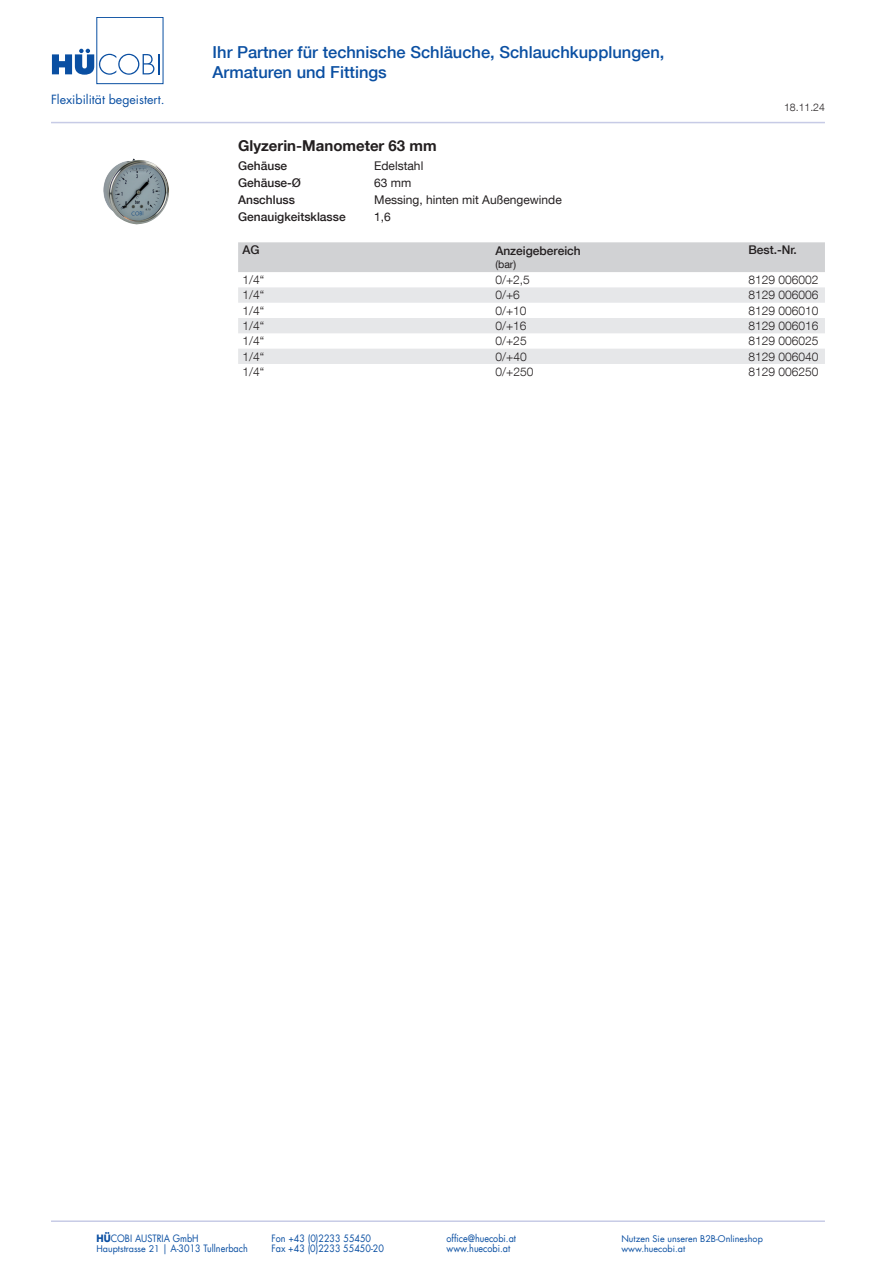
<style>
.page{position:relative;width:893px;height:1263px;background:#fff}
.page>*{position:absolute;margin:0;border:0;box-sizing:border-box;transform-origin:0 0}
.t1{font:500 16.5px/19.8px "Helvetica Neue LT Com";color:#0a4fa2}
.t2{font:700 15px "Helvetica Neue LT Com";color:#231f20}
.t3{font:12.3px "Futura LT";color:#0a4fa2}
.t4{font:300 12px "Helvetica Neue LT Com";color:#231f20}
.t5{font:500 12px "Helvetica Neue LT Com";color:#231f20}
.t6{font:12px "Helvetica Neue LT Com";color:#231f20}
.t7{font:300 10.5px "Helvetica Neue LT Com";color:#231f20}
.t8{font:10.5px "Helvetica Neue LT Com";color:#231f20}
.t9{font:9.9px "Futura LT";color:#0a4fa2;scale:.91 1}
.t10{font:9px "Futura LT";color:#0a4fa2}
.s1{font-weight:700}
.s2{font-size:9px}
</style>
<div class="page">
<hr style="left:51px;top:122px;width:774px;height:1px;background:#c7cbe6">
<hr style="left:51px;top:1220px;width:774px;height:2px;background:#c7cbe6">
<div style="left:96px;top:17px;width:67px;height:67px;border:1px solid #0a4fa2"></div>
<svg style="left:52px;top:49px;width:108px;height:26px"></svg>
<div style="left:238px;top:242px;width:587px;height:30px;background:#d1d2d4"></div>
<svg style="left:238px;top:287px;width:587px;height:77px;fill:#e6e7e9"></svg>
<img style="left:103px;top:158px;width:66px;height:66px">
<p class="t3" style="left:51px;top:91px;width:115px">Flexibilität begeistert.</p>
<h1 class="t1" style="left:213px;top:42px;width:453px">Ihr Partner für technische Schläuche, Schlauchkupplungen,<br>Armaturen und Fittings</h1>
<p class="t2" style="left:238px;top:136px;width:200px">Glyzerin-Manometer 63 mm</p>
<p class="t5" style="left:238px;top:158px;width:51px">Gehäuse</p>
<p class="t6" style="left:374px;top:158px;width:51px">Edelstahl</p>
<p class="t5" style="left:238px;top:175px;width:64px">Gehäuse-Ø</p>
<p class="t6" style="left:374px;top:175px;width:39px">63 mm</p>
<p class="t5" style="left:238px;top:193px;width:58px">Anschluss</p>
<p class="t6" style="left:374px;top:192px;width:189px">Messing, hinten mit Außengewinde</p>
<p class="t5" style="left:238px;top:210px;width:109px">Genauigkeitsklasse</p>
<p class="t6" style="left:374px;top:209px;width:18px">1,6</p>
<p class="t5" style="left:242px;top:243px;width:19px">AG</p>
<p class="t5" style="left:495px;top:244px;width:87px">Anzeigebereich</p>
<p class="t8" style="left:495px;top:258px;width:22px">(bar)</p>
<p class="t7" style="left:784px;top:101px;width:42px">18.11.24</p>
<p class="t5" style="left:748px;top:243px;width:50px">Best.-Nr.</p>
<p class="t4" style="left:242px;top:272px;width:23px">1/4“</p>
<p class="t4" style="left:495px;top:272px;width:36px">0/+2,5</p>
<p class="t4" style="left:748px;top:272px;width:72px">8129 006002</p>
<p class="t4" style="left:242px;top:288px;width:23px">1/4“</p>
<p class="t4" style="left:495px;top:288px;width:26px">0/+6</p>
<p class="t4" style="left:748px;top:288px;width:72px">8129 006006</p>
<p class="t4" style="left:242px;top:303px;width:23px">1/4“</p>
<p class="t4" style="left:495px;top:303px;width:33px">0/+10</p>
<p class="t4" style="left:748px;top:303px;width:72px">8129 006010</p>
<p class="t4" style="left:242px;top:318px;width:23px">1/4“</p>
<p class="t4" style="left:495px;top:318px;width:33px">0/+16</p>
<p class="t4" style="left:748px;top:318px;width:72px">8129 006016</p>
<p class="t4" style="left:242px;top:334px;width:23px">1/4“</p>
<p class="t4" style="left:495px;top:334px;width:33px">0/+25</p>
<p class="t4" style="left:748px;top:334px;width:72px">8129 006025</p>
<p class="t4" style="left:242px;top:349px;width:23px">1/4“</p>
<p class="t4" style="left:495px;top:349px;width:33px">0/+40</p>
<p class="t4" style="left:748px;top:349px;width:72px">8129 006040</p>
<p class="t4" style="left:242px;top:364px;width:23px">1/4“</p>
<p class="t4" style="left:495px;top:364px;width:39px">0/+250</p>
<p class="t4" style="left:748px;top:364px;width:72px">8129 006250</p>
<p class="t9" style="left:97px;top:1232px;width:114px"><span class="s1">HÜ</span>COBI AUSTRIA GmbH</p>
<p class="t9" style="left:271px;top:1232px;width:111px">Fon +43 (0)2233 55450</p>
<p class="t9" style="left:446px;top:1232px;width:78px">office@huecobi.at</p>
<p class="t10" style="left:621px;top:1233px;width:143px">Nutzen Sie unseren B2B-Onlineshop</p>
<p class="t9" style="left:97px;top:1242px;width:168px"><span class="s2">Hauptstrasse 21</span> | A-3013 Tullnerbach</p>
<p class="t9" style="left:271px;top:1242px;width:125px">Fax +43 (0)2233 55450-20</p>
<p class="t9" style="left:446px;top:1242px;width:72px">www.huecobi.at</p>
<p class="t10" style="left:621px;top:1243px;width:65px">www.huecobi.at</p>
</div>
